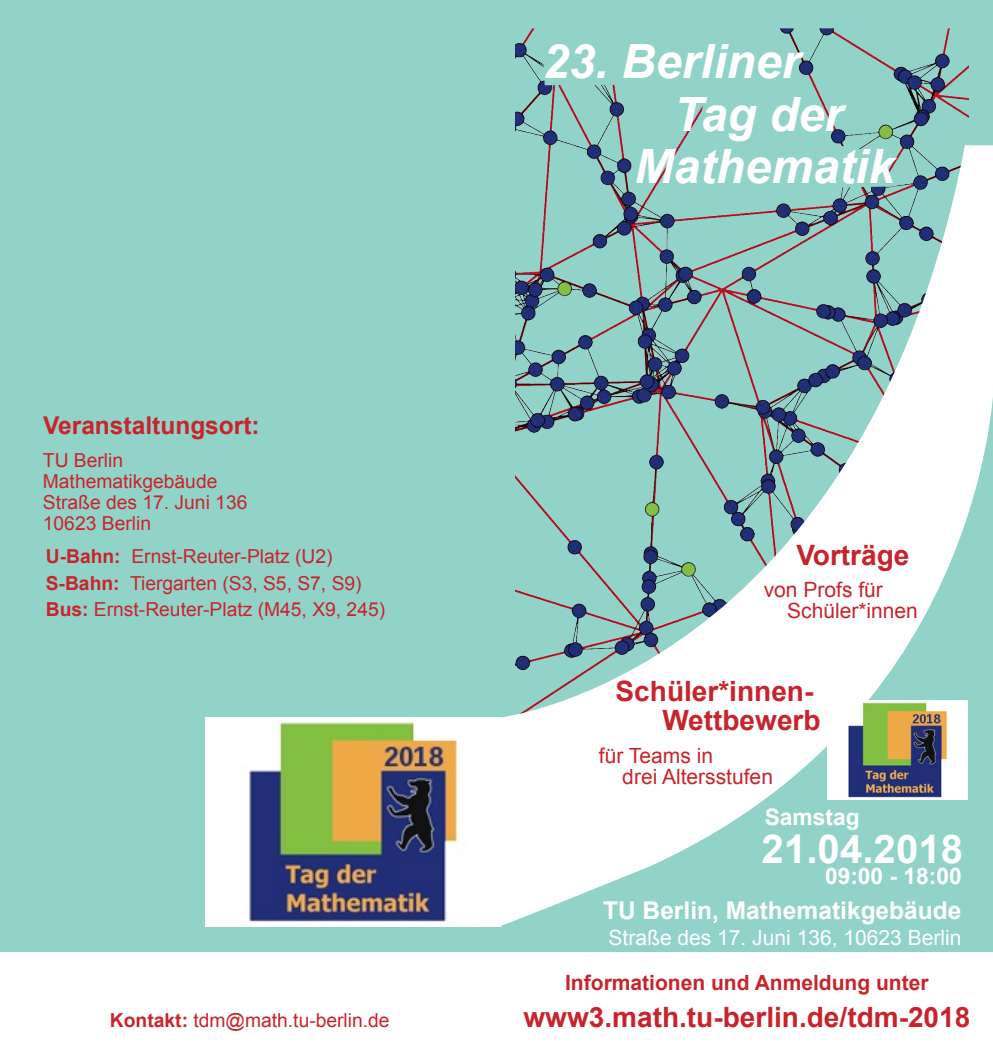
<style>
.page{position:relative;width:993px;height:1052px;background:#fff}
.page>*{position:absolute;margin:0;border:0;box-sizing:border-box;transform-origin:0 0}
.t1{font:italic 700 47.25px "Arial";color:#fff}
.t2{font:700 39.9px "Arial";color:#fff}
.t3{font:700 28px/29.8px "Arial";color:#c8242b;text-align:right}
.t4{font:700 24.5px "Arial";color:#fff}
.t5{font:700 24.5px "Arial";color:#c8242b}
.t6{font:700 22.75px "Arial";color:#fff}
.t7{font:21px/21px "Arial";color:#c8242b}
.t8{font:21px "Arial";color:#fff}
.t9{font:700 21px "Arial";color:#c8242b}
.t10{font:19.25px/21px "Arial";color:#c8242b}
.s1{font-weight:700}
.s2{font-size:39.38px}
</style>
<div class="page">
<div style="left:496px;top:0;width:496px;height:1052px;background:#92d3c9"></div>
<img style="left:515px;top:28px;width:452px;height:117px">
<svg style="left:541px;top:28px;width:355px;height:117px"></svg>
<svg style="left:496px;top:145px;width:496px;height:782px"></svg>
<div style="left:496px;top:952px;width:496px;height:100px;background:#fff"></div>
<div style="left:0;top:0;width:496px;height:1052px;background:#92d3c9"></div>
<img style="left:205px;top:717px;width:295px;height:209px">
<div style="left:0;top:952px;width:496px;height:100px;background:#fff"></div>
<img style="left:827px;top:701px;width:140px;height:98px">
<p class="t5" style="left:43px;top:409px;width:218px">Veranstaltungsort:</p>
<p class="t10" style="left:43px;top:449px;width:206px">TU Berlin<br>Mathematikgebäude<br>Straße des 17. Juni 136<br>10623 Berlin</p>
<p class="t10" style="left:46px;top:543px;width:341px;line-height:26.2px"><span class="s1">U-Bahn:</span> Ernst-Reuter-Platz (U2)<br><span class="s1">S-Bahn:</span> Tiergarten (S3, S5, S7, S9)<br><span class="s1">Bus:</span> Ernst-Reuter-Platz (M45, X9, 245)</p>
<p class="t10" style="left:110px;top:1010px;width:281px"><span class="s1">Kontakt:</span> tdm@math.tu-berlin.de</p>
<h1 class="t1" style="left:542px;top:30px;width:259px">23. Berliner</h1>
<h1 class="t1" style="left:673px;top:82px;width:170px">Tag der</h1>
<h1 class="t1" style="left:634px;top:135px;width:261px">Mathematik</h1>
<h3 class="t3" style="left:796px;top:541px;width:115px">Vorträge</h3>
<p class="t7" style="left:786px;top:579px;width:132px;text-indent:-23px">von Profs für<br>Schüler*innen</p>
<h3 class="t3" style="left:615px;top:676px;width:206px">Schüler*innen-<br>Wettbewerb</h3>
<p class="t7" style="left:622px;top:745px;width:152px;text-indent:-23px">für Teams in<br>drei Altersstufen</p>
<p class="t6" style="left:764px;top:802px;width:96px">Samstag</p>
<h2 class="t2" style="left:761px;top:822px;width:203px">21.04.<span class="s2">2018</span></h2>
<p class="t6" style="left:824px;top:860px;width:138px">09:00 - 18:00</p>
<p class="t4" style="left:603px;top:893px;width:360px">TU Berlin, Mathematikgebäude</p>
<p class="t8" style="left:608px;top:923px;width:354px">Straße des 17. Juni 136, 10623 Berlin</p>
<p class="t9" style="left:565px;top:968px;width:365px">Informationen und Anmeldung unter</p>
<h3 class="t3" style="left:523px;top:1002px;width:448px">www3.math.tu-berlin.de/tdm-2018</h3>
</div>
